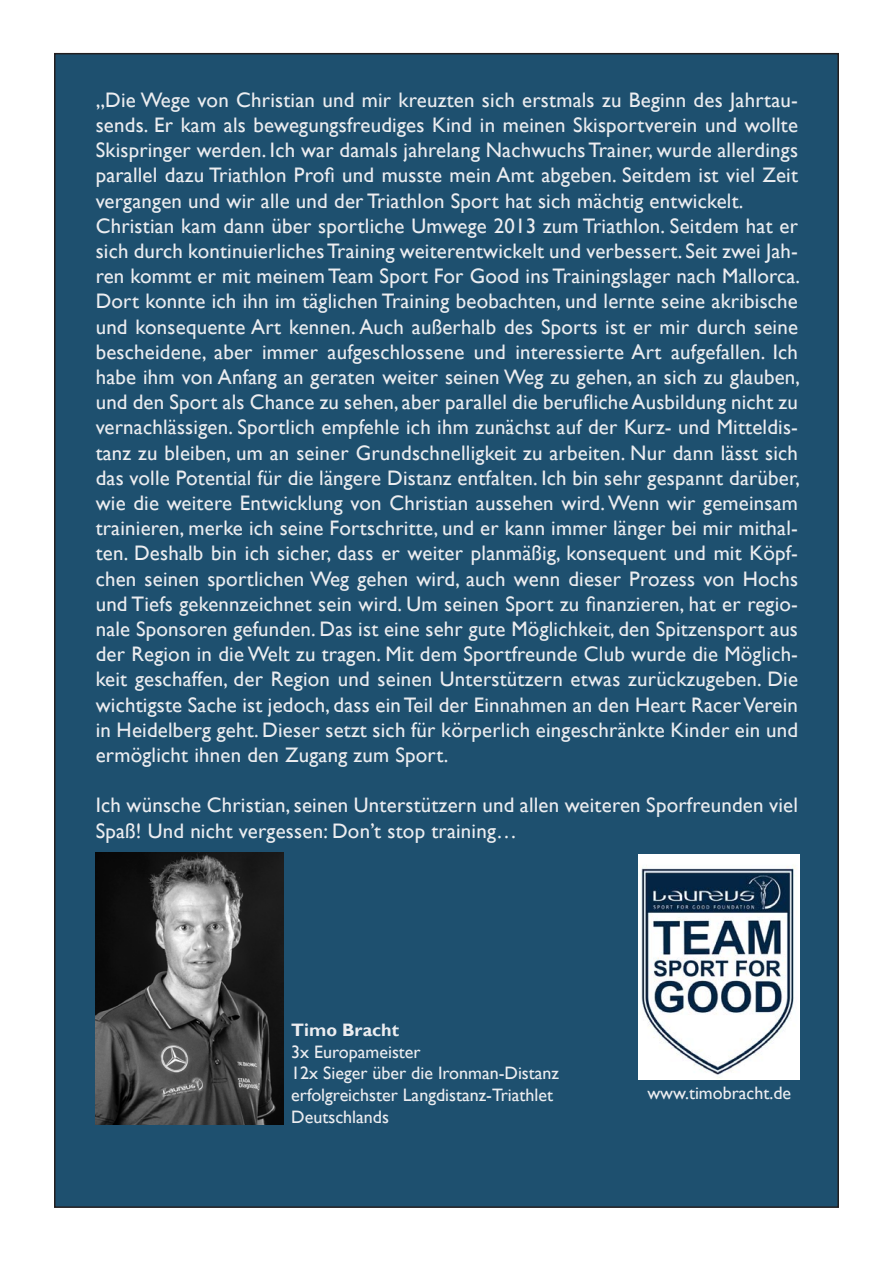
<style>
.page{position:relative;width:893px;height:1263px;background:#fff}
.page>*{position:absolute;margin:0;border:0;box-sizing:border-box;transform-origin:0 0}
.t1{font:21px/25.2px "Gill Sans";letter-spacing:.01em;color:#ecedf0;text-align:justify}
.t2{font:18px/21.6px "Gill Sans";color:#ecedf0}
.t3{font:700 18px "Gill Sans";color:#ecedf0}
</style>
<div class="page">
<div style="left:55px;top:54px;width:783px;height:1153px;background:#1e506f"></div>
<img style="left:96px;top:853px;width:187px;height:272px">
<img style="left:638px;top:854px;width:161px;height:225px">
<p class="t1" style="left:96px;top:87px;width:704px">„Die Wege von Christian und mir kreuzten sich erstmals zu Beginn des Jahrtau&shy;sends. Er kam als bewegungsfreudiges Kind in meinen Skisportverein und wollte Skispringer werden. Ich war damals jahrelang Nachwuchs Trainer, wurde allerdings parallel dazu Triathlon Profi und musste mein Amt abgeben. Seitdem ist viel Zeit vergangen und wir alle und der Triathlon Sport hat sich mächtig entwickelt.</p>
<p class="t1" style="left:96px;top:213px;width:706px">Christian kam dann über sportliche Umwege 2013 zum Triathlon. Seitdem hat er sich durch kontinuierliches Training weiterentwickelt und verbessert. Seit zwei Jah&shy;ren kommt er mit meinem Team Sport For Good ins Trainingslager nach Mallorca.<br>Dort konnte ich ihn im täglichen Training beobachten, und lernte seine akribische und konsequente Art kennen. Auch außerhalb des Sports ist er mir durch seine bescheidene, aber immer aufgeschlossene und interessierte Art aufgefallen. Ich habe ihm von Anfang an geraten weiter seinen Weg zu gehen, an sich zu glauben, und den Sport als Chance zu sehen, aber parallel die berufliche Ausbildung nicht zu vernachlässigen. Sportlich empfehle ich ihm zunächst auf der Kurz- und Mitteldis&shy;tanz zu bleiben, um an seiner Grundschnelligkeit zu arbeiten. Nur dann lässt sich das volle Potential für die längere Distanz entfalten. Ich bin sehr gespannt darüber, wie die weitere Entwicklung von Christian aussehen wird. Wenn wir gemeinsam trainieren, merke ich seine Fortschritte, und er kann immer länger bei mir mithal&shy;ten. Deshalb bin ich sicher, dass er weiter planmäßig, konsequent und mit Köpf&shy;chen seinen sportlichen Weg gehen wird, auch wenn dieser Prozess von Hochs und Tiefs gekennzeichnet sein wird. Um seinen Sport zu finanzieren, hat er regio&shy;nale Sponsoren gefunden. Das ist eine sehr gute Möglichkeit, den Spitzensport aus der Region in die Welt zu tragen. Mit dem Sportfreunde Club wurde die Möglich&shy;keit geschaffen, der Region und seinen Unterstützern etwas zurückzugeben. Die wichtigste Sache ist jedoch, dass ein Teil der Einnahmen an den Heart Racer Verein in Heidelberg geht. Dieser setzt sich für körperlich eingeschränkte Kinder ein und ermöglicht ihnen den Zugang zum Sport.</p>
<p class="t1" style="left:96px;top:793px;width:704px">Ich wünsche Christian, seinen Unterstützern und allen weiteren Sporfreunden viel<br>Spaß! Und nicht vergessen: Don’t stop training…</p>
<p class="t3" style="left:291px;top:1019px;width:109px">Timo Bracht</p>
<p class="t2" style="left:291px;top:1041px;width:131px">3x Europameister</p>
<p class="t2" style="left:291px;top:1063px;width:269px">12x Sieger über die Ironman-Distanz</p>
<p class="t2" style="left:291px;top:1084px;width:263px">erfolgreichster Langdistanz-Triathlet<br>Deutschlands</p>
<p class="t2" style="left:647px;top:1082px;width:145px">www.timobracht.de</p>
</div>
